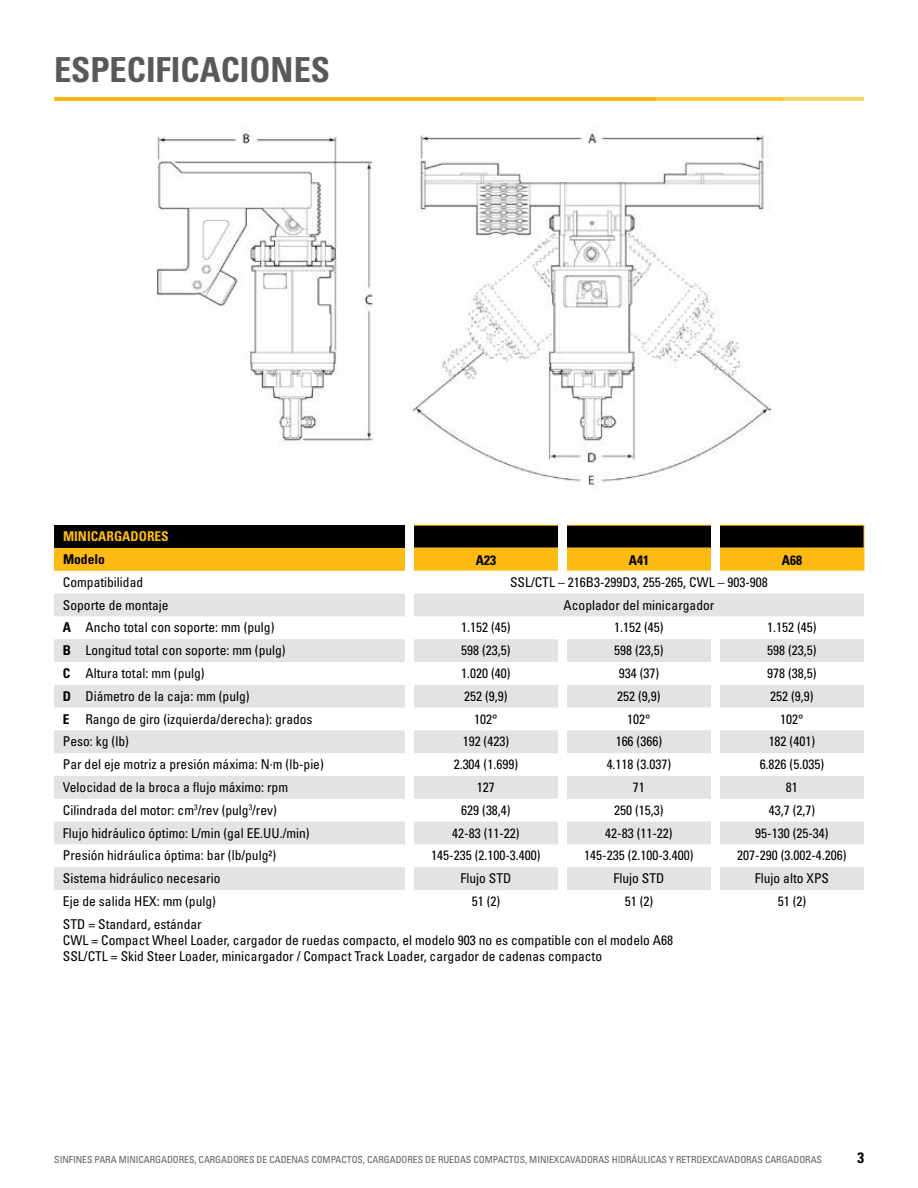
<style>
.page{position:relative;width:918px;height:1188px;background:#fff}
.page>*{position:absolute;margin:0;border:0;box-sizing:border-box;transform-origin:0 0}
.t1{font:34.5px "Univers LTCYR 67 Bold Cond";color:#58595b}
.t2{font:15px "Univers LTCYR 67 Bold Cond";color:#000}
.t3{font:condensed 13.5px/16.2px "Univers LTCYR 57";color:#000}
.t4{font:13.5px "Univers LTCYR 67 Bold Cond";color:#000}
.t5{font:13.5px "Univers LTCYR 67 Bold Cond";color:#fdba12}
.t6{font:condensed 9.75px "Univers LTCYR 57";letter-spacing:-.005em;color:#5e6263}
.s1{font-family:"Univers LTCYR 67 Bold Cond";font-stretch:normal}
</style>
<div class="page">
<div style="left:54px;top:525px;width:351px;height:23px;background:#000"></div>
<div style="left:54px;top:548px;width:351px;height:23px;background:#fdba12"></div>
<svg style="left:54px;top:594px;width:810px;height:296px;fill:#e4e3e3"></svg>
<svg style="left:414px;top:525px;width:451px;height:46px;background:#8a6915"></svg>
<img style="left:157px;top:127px;width:613px;height:359px">
<hr style="left:54px;top:97px;width:601px;height:4px;background:#fdba12">
<hr style="left:654px;top:97px;width:128px;height:4px;background:#fdc436">
<hr style="left:782px;top:97px;width:82px;height:4px;background:#fdd265">
<h1 class="t1" style="left:54px;top:48px;width:278px">ESPECIFICACIONES</h1>
<p class="t5" style="left:63px;top:528px;width:107px">MINICARGADORES</p>
<p class="t4" style="left:63px;top:551px;width:43px">Modelo</p>
<p class="t4" style="left:476px;top:552px;width:22px">A23</p>
<p class="t4" style="left:629px;top:552px;width:22px">A41</p>
<p class="t4" style="left:782px;top:552px;width:22px">A68</p>
<p class="t3" style="left:63px;top:574px;width:82px">Compatibilidad</p>
<p class="t3" style="left:510px;top:574px;width:259px">SSL/CTL – 216B3-299D3, 255-265, CWL – 903-908</p>
<p class="t3" style="left:63px;top:596px;width:107px">Soporte de montaje</p>
<p class="t3" style="left:564px;top:596px;width:152px">Acoplador del minicargador</p>
<p class="t3" style="left:63px;top:619px;width:213px"><span class="s1">A</span> Ancho total con soporte: mm (pulg)</p>
<p class="t3" style="left:461px;top:619px;width:51px">1.152 (45)</p>
<p class="t3" style="left:614px;top:619px;width:51px">1.152 (45)</p>
<p class="t3" style="left:767px;top:619px;width:51px">1.152 (45)</p>
<p class="t3" style="left:63px;top:642px;width:224px"><span class="s1">B</span> Longitud total con soporte: mm (pulg)</p>
<p class="t3" style="left:461px;top:642px;width:51px">598 (23,5)</p>
<p class="t3" style="left:614px;top:642px;width:51px">598 (23,5)</p>
<p class="t3" style="left:767px;top:642px;width:51px">598 (23,5)</p>
<p class="t3" style="left:63px;top:665px;width:143px"><span class="s1">C</span> Altura total: mm (pulg)</p>
<p class="t3" style="left:461px;top:665px;width:51px">1.020 (40)</p>
<p class="t3" style="left:619px;top:665px;width:42px">934 (37)</p>
<p class="t3" style="left:767px;top:665px;width:51px">978 (38,5)</p>
<p class="t3" style="left:63px;top:688px;width:188px"><span class="s1">D</span> Diámetro de la caja: mm (pulg)</p>
<p class="t3" style="left:464px;top:688px;width:45px">252 (9,9)</p>
<p class="t3" style="left:617px;top:688px;width:45px">252 (9,9)</p>
<p class="t3" style="left:770px;top:688px;width:45px">252 (9,9)</p>
<p class="t3" style="left:63px;top:710px;width:251px"><span class="s1">E</span> Rango de giro (izquierda/derecha): grados</p>
<p class="t3" style="left:474px;top:710px;width:25px">102°</p>
<p class="t3" style="left:627px;top:710px;width:25px">102°</p>
<p class="t3" style="left:780px;top:710px;width:25px">102°</p>
<p class="t3" style="left:63px;top:733px;width:67px">Peso: kg (lb)</p>
<p class="t3" style="left:463px;top:733px;width:48px">192 (423)</p>
<p class="t3" style="left:616px;top:733px;width:48px">166 (366)</p>
<p class="t3" style="left:769px;top:733px;width:48px">182 (401)</p>
<p class="t3" style="left:63px;top:756px;width:262px">Par del eje motriz a presión máxima: N·m (lb-pie)</p>
<p class="t3" style="left:454px;top:756px;width:66px">2.304 (1.699)</p>
<p class="t3" style="left:607px;top:756px;width:66px">4.118 (3.037)</p>
<p class="t3" style="left:760px;top:756px;width:66px">6.826 (5.035)</p>
<p class="t3" style="left:63px;top:779px;width:227px">Velocidad de la broca a flujo máximo: rpm</p>
<p class="t3" style="left:477px;top:779px;width:19px">127</p>
<p class="t3" style="left:633px;top:779px;width:13px">71</p>
<p class="t3" style="left:786px;top:779px;width:13px">81</p>
<p class="t3" style="left:63px;top:802px;width:216px">Cilindrada del motor: cm<sup>3</sup>/rev (pulg<sup>3</sup>/rev)</p>
<p class="t3" style="left:461px;top:802px;width:51px">629 (38,4)</p>
<p class="t3" style="left:614px;top:802px;width:51px">250 (15,3)</p>
<p class="t3" style="left:769px;top:802px;width:48px">43,7 (2,7)</p>
<p class="t3" style="left:63px;top:824px;width:248px">Flujo hidráulico óptimo: L/min (gal EE.UU./min)</p>
<p class="t3" style="left:452px;top:824px;width:69px">42-83 (11-22)</p>
<p class="t3" style="left:605px;top:824px;width:69px">42-83 (11-22)</p>
<p class="t3" style="left:755px;top:824px;width:75px">95-130 (25-34)</p>
<p class="t3" style="left:63px;top:847px;width:215px">Presión hidráulica óptima: bar (lb/pulg²)</p>
<p class="t3" style="left:431px;top:847px;width:111px">145-235 (2.100-3.400)</p>
<p class="t3" style="left:584px;top:847px;width:111px">145-235 (2.100-3.400)</p>
<p class="t3" style="left:737px;top:847px;width:111px">207-290 (3.002-4.206)</p>
<p class="t3" style="left:63px;top:870px;width:159px">Sistema hidráulico necesario</p>
<p class="t3" style="left:460px;top:870px;width:52px">Flujo STD</p>
<p class="t3" style="left:613px;top:870px;width:52px">Flujo STD</p>
<p class="t3" style="left:755px;top:870px;width:76px">Flujo alto XPS</p>
<p class="t3" style="left:63px;top:893px;width:154px">Eje de salida HEX: mm (pulg)</p>
<p class="t3" style="left:472px;top:893px;width:30px">51 (2)</p>
<p class="t3" style="left:625px;top:893px;width:30px">51 (2)</p>
<p class="t3" style="left:778px;top:893px;width:30px">51 (2)</p>
<p class="t3" style="left:63px;top:916px;width:612px">STD = Standard, estándar<br>CWL = Compact Wheel Loader, cargador de ruedas compacto, el modelo 903 no es compatible con el modelo A68<br>SSL/CTL = Skid Steer Loader, minicargador / Compact Track Loader, cargador de cadenas compacto</p>
<p class="t6" style="left:54px;top:1153px;width:769px">SINFINES PARA MINICARGADORES, CARGADORES DE CADENAS COMPACTOS, CARGADORES DE RUEDAS COMPACTOS, MINIEXCAVADORAS HIDRÁULICAS Y RETROEXCAVADORAS CARGADORAS</p>
<p class="t2" style="left:857px;top:1148px;width:8px">3</p>
</div>
